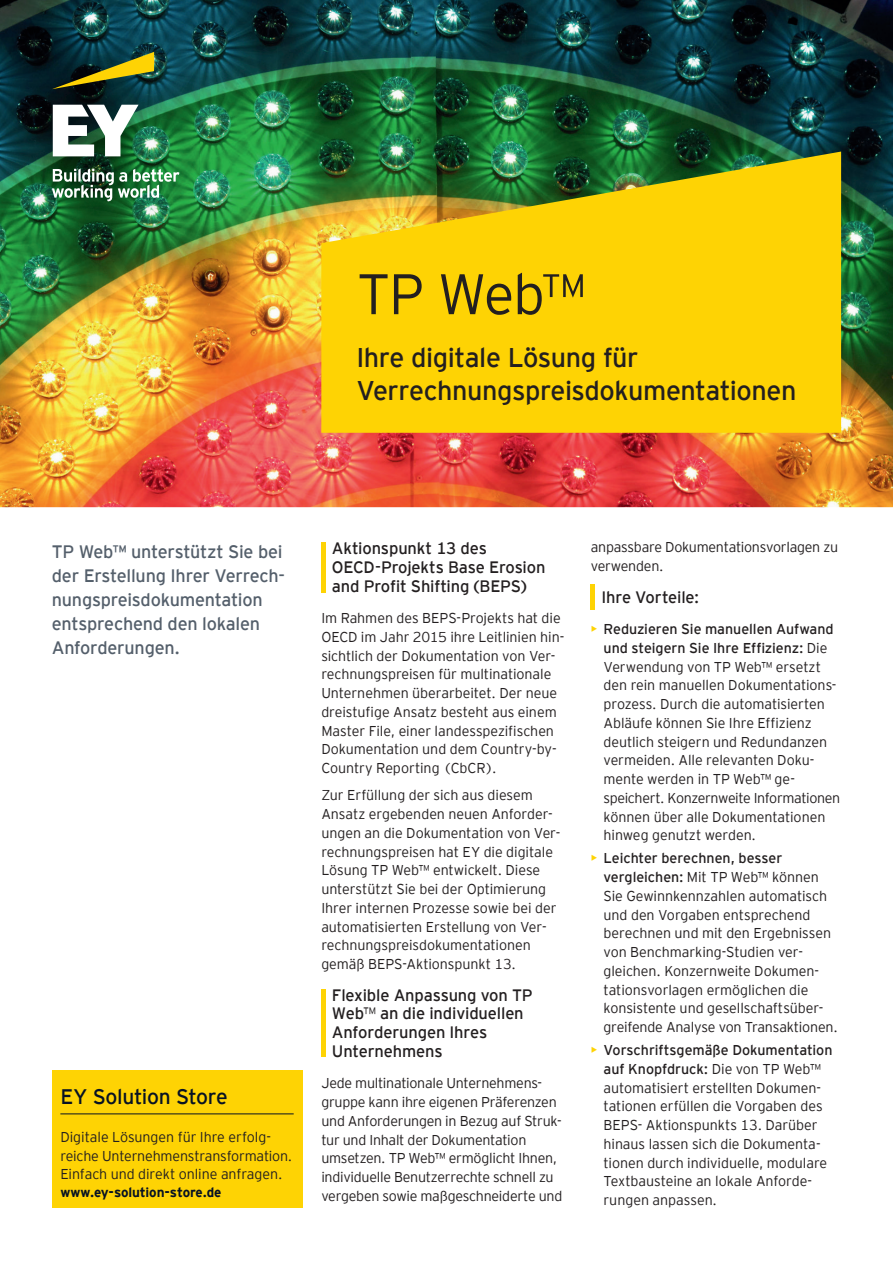
<style>
.page{position:relative;width:893px;height:1263px;background:#fff}
.page>*{position:absolute;margin:0;border:0;box-sizing:border-box;transform-origin:0 0}
.t1{font:300 57px "EY Interstate";color:#231f20}
.t2{font:27px/33px "EY Interstate";letter-spacing:-.015em;color:#231f20}
.t3{font:21px "EY Interstate";letter-spacing:-.015em;color:#071224}
.t4{font:18px/24px "EY Interstate";letter-spacing:-.015em;color:#545f6b}
.t5{font:16.5px/18.8px "EY Interstate";letter-spacing:-.01em;color:#231f20}
.t6{font:300 14.25px/18.8px "EY Interstate";letter-spacing:-.005em;color:#231f20}
.t7{font:700 13.5px "EY Interstate";letter-spacing:-.01em;color:#071224}
.s1{font-weight:300}
.s2{font-weight:400;color:#fed304}
.s3{font-weight:400}
</style>
<div class="page">
<img style="left:0;top:0;width:893px;height:507px">
<img style="left:29px;top:31px;width:171px;height:191px">
<svg style="left:52px;top:52px;width:102px;height:37px;background:#465525"></svg>
<img style="left:52px;top:105px;width:127px;height:96px">
<svg style="left:321px;top:152px;width:520px;height:281px;background:#e0c30b"></svg>
<div style="left:52px;top:1070px;width:250px;height:138px;background:#fed304"></div>
<hr style="left:60px;top:1113px;width:234px;height:1px;background:#071224">
<div style="left:321px;top:542px;width:5px;height:51px;background:#fed304"></div>
<div style="left:321px;top:990px;width:5px;height:67px;background:#fed304"></div>
<hr style="left:591px;top:584px;width:4px;height:26px;background:#fed304">
<h1 class="t1" style="left:357px;top:253px;width:230px">TP Web™</h1>
<h2 class="t2" style="left:356px;top:340px;width:442px">Ihre digitale Lösung für<br>Verrechnungspreisdokumentationen</h2>
<p class="t4" style="left:52px;top:539px;width:235px">TP Web™ unterstützt Sie bei der Erstellung Ihrer Verrech&shy;nungspreisdokumentation entsprechend den lokalen<br>Anforderungen.</p>
<h3 class="t3" style="left:60px;top:1081px;width:169px">EY Solution Store</h3>
<p class="t6" style="left:60px;top:1126px;width:234px">Digitale Lösungen für Ihre erfolg&shy;reiche Unternehmenstransformation.<br>Einfach und direkt online anfragen.</p>
<p class="t7" style="left:60px;top:1183px;width:163px">www.ey-solution-store.de</p>
<p class="t5" style="left:332px;top:538px;width:215px">Aktionspunkt 13 des<br>OECD-Projekts Base Erosion and Profit Shifting (BEPS)</p>
<p class="t6" style="left:321px;top:608px;width:245px">Im Rahmen des BEPS-Projekts hat die OECD im Jahr 2015 ihre Leitlinien hin&shy;sichtlich der Dokumentation von Ver&shy;rechnungspreisen für multinationale Unternehmen überarbeitet. Der neue dreistufige Ansatz besteht aus einem Master File, einer landesspezifischen Dokumentation und dem Country-by-Country Reporting (CbCR).</p>
<p class="t6" style="left:321px;top:785px;width:240px">Zur Erfüllung der sich aus diesem Ansatz ergebenden neuen Anforder&shy;ungen an die Dokumentation von Ver&shy;rechnungspreisen hat EY die digitale Lösung TP Web™ entwickelt. Diese unterstützt Sie bei der Optimierung Ihrer internen Prozesse sowie bei der automatisierten Erstellung von Ver&shy;rechnungspreisdokumentationen gemäß BEPS-Aktionspunkt 13.</p>
<p class="t5" style="left:332px;top:984px;width:202px">Flexible Anpassung von TP<br>Web<span class="s1">™</span> an die individuellen<br>Anforderungen Ihres<br>Unternehmens</p>
<p class="t6" style="left:321px;top:1073px;width:243px">Jede multinationale Unternehmens&shy;gruppe kann ihre eigenen Präferenzen und Anforderungen in Bezug auf Struk&shy;tur und Inhalt der Dokumentation umsetzen. TP Web™ ermöglicht Ihnen, individuelle Benutzerrechte schnell zu vergeben sowie maßgeschneiderte und</p>
<p class="t6" style="left:591px;top:537px;width:249px">anpassbare Dokumentationsvorlagen zu verwenden.</p>
<p class="t5" style="left:601px;top:586px;width:99px">Ihre Vorteile:</p>
<p class="t6" style="left:603px;top:619px;width:238px;text-indent:-13px"><span class="s2">•</span> <span class="s3">Reduzieren Sie manuellen Aufwand und steigern Sie Ihre Effizienz:</span> Die Verwendung von TP Web™ ersetzt den rein manuellen Dokumentations&shy;prozess. Durch die automatisierten Abläufe können Sie Ihre Effizienz deutlich steigern und Redundanzen vermeiden. Alle relevanten Doku&shy;mente werden in TP Web™ ge&shy;speichert. Konzernweite Informationen können über alle Dokumentationen hinweg genutzt werden.</p>
<p class="t6" style="left:603px;top:848px;width:236px;text-indent:-13px"><span class="s2">•</span> <span class="s3">Leichter berechnen, besser vergleichen:</span> Mit TP Web™ können Sie Gewinnkennzahlen automatisch und den Vorgaben entsprechend berechnen und mit den Ergebnissen von Benchmarking-Studien ver&shy;gleichen. Konzernweite Dokumen&shy;tationsvorlagen ermöglichen die konsistente und gesellschaftsüber&shy;greifende Analyse von Transaktionen.</p>
<p class="t6" style="left:603px;top:1040px;width:230px;text-indent:-13px"><span class="s2">•</span> <span class="s3">Vorschriftsgemäße Dokumentation auf Knopfdruck:</span> Die von TP Web™ automatisiert erstellten Dokumen&shy;tationen erfüllen die Vorgaben des<br>BEPS- Aktionspunkts 13. Darüber hinaus lassen sich die Dokumenta&shy;tionen durch individuelle, modulare<br>Textbausteine an lokale Anforde&shy;rungen anpassen.</p>
</div>
